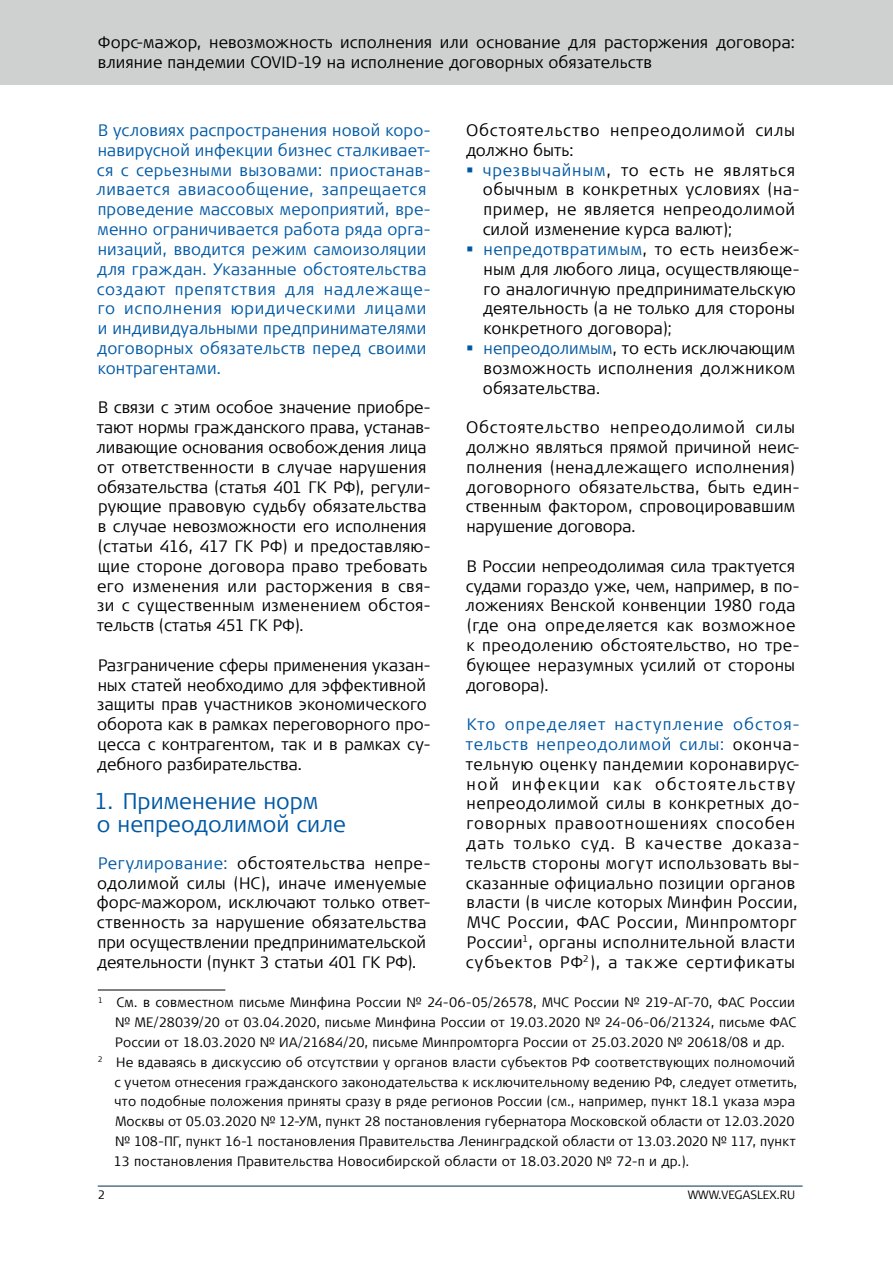
<style>
.page{position:relative;width:893px;height:1263px;background:#fff}
.page>*{position:absolute;margin:0;border:0;box-sizing:border-box;transform-origin:0 0}
.t1{font:300 22.5px/22.5px "Signa Offc Pro";color:#0058a3}
.Text{font:300 16.5px/19.8px "Signa Offc Pro";letter-spacing:.015em;color:#000}
.Text-2{font:300 16.5px/19.8px "Signa Offc Pro";letter-spacing:.04em;color:#000}
.Text-3{font:300 16.5px/19.8px "Signa Offc Pro";letter-spacing:.02em;color:#005aa7}
.Text-4{font:300 16.5px/19.8px "Signa Offc Pro";letter-spacing:.035em;color:#000}
.Text-5{font:300 16.5px/19.8px "Signa Offc Pro";letter-spacing:.045em;color:#000}
.t2{font:300 13.5px/19.8px "Signa Offc Pro";letter-spacing:.015em;color:#000;text-align:justify}
.t3{font:300 12px "Signa Sc Offc Pro";color:#000}
.Tabl-text{font:300 12px "Signa Offc Pro";color:#000}
.s1{color:#0058a3}
</style>
<div class="page">
<div style="left:0;top:0;width:893px;height:85px;background:#cfd0d0"></div>
<hr style="left:98px;top:1186px;width:705px;height:1px;background:#002e4d">
<hr style="left:98px;top:990px;width:127px;height:1px;background:#000">
<p class="Text" style="left:98px;top:32px;width:699px">Форс-мажор, невозможность исполнения или основание для расторжения договора: влияние пандемии COVID-19 на исполнение договорных обязательств</p>
<p class="Text-5" style="left:466px;top:120px;width:331px">Обстоятельство непреодолимой силы должно быть:</p>
<p class="Text-4" style="left:483px;top:159px;width:319px"><span class="s1">чрезвычайным</span>, то есть не являться обычным в конкретных условиях (на&shy;пример, не является непреодолимой силой изменение курса валют);</p>
<p class="Text" style="left:483px;top:238px;width:318px"><span class="s1">непредотвратимым</span>, то есть неизбеж&shy;ным для любого лица, осуществляюще&shy;го аналогичную предпринимательскую деятельность (а не только для стороны конкретного договора);</p>
<p class="Text" style="left:483px;top:337px;width:314px;text-align:justify"><span class="s1">непреодолимым</span>, то есть исключающим возможность исполнения должником обязательства.</p>
<p class="Text" style="left:466px;top:417px;width:336px">Обстоятельство непреодолимой силы должно являться прямой причиной неис&shy;полнения (ненадлежащего исполнения) договорного обязательства, быть един&shy;ственным фактором, спровоцировавшим нарушение договора.</p>
<p class="Text" style="left:466px;top:555px;width:336px">В России непреодолимая сила трактуется судами гораздо уже, чем, например, в по&shy;ложениях Венской конвенции 1980 года (где она определяется как возможное к преодолению обстоятельство, но тре&shy;бующее неразумных усилий от стороны договора).</p>
<p class="Text-2" style="left:466px;top:714px;width:336px"><span class="s1">Кто определяет наступление обстоя&shy;тельств непреодолимой силы:</span> оконча&shy;тельную оценку пандемии коронавирус&shy;ной инфекции как обстоятельству непреодолимой силы в конкретных до&shy;говорных правоотношениях способен дать только суд. В качестве доказа&shy;тельств стороны могут использовать вы&shy;сказанные официально позиции органов власти (в числе которых Минфин России, МЧС России, ФАС России, Минпромторг России<sup>1</sup>, органы исполнительной власти субъектов РФ<sup>2</sup>), а также сертификаты</p>
<p class="t2" style="left:115px;top:992px;width:682px;text-indent:-17px"><sup>1</sup> См. в совместном письме Минфина России № 24-06-05/26578, МЧС России № 219-АГ-70, ФАС России № МЕ/28039/20 от 03.04.2020, письме Минфина России от 19.03.2020 № 24-06-06/21324, письме ФАС России от 18.03.2020 № ИА/21684/20, письме Минпромторга России от 25.03.2020 № 20618/08 и др.</p>
<p class="t2" style="left:114px;top:1051px;width:685px;text-align:left;text-indent:-16px"><sup>2</sup> Не вдаваясь в дискуссию об отсутствии у органов власти субъектов РФ соответствующих полномочий с учетом отнесения гражданского законодательства к исключительному ведению РФ, следует отметить, что подобные положения приняты сразу в ряде регионов России (см., например, пункт 18.1 указа мэра Москвы от 05.03.2020 № 12-УМ, пункт 28 постановления губернатора Московской области от 12.03.2020 № 108-ПГ, пункт 16-1 постановления Правительства Ленинградской области от 13.03.2020 № 117, пункт 13 постановления Правительства Новосибирской области от 18.03.2020 № 72-п и др.).</p>
<p class="Text-3" style="left:97px;top:120px;width:336px">В условиях распространения новой коро&shy;навирусной инфекции бизнес сталкивает&shy;ся с серьезными вызовами: приостанав&shy;ливается авиасообщение, запрещается проведение массовых мероприятий, вре&shy;менно ограничивается работа ряда орга&shy;низаций, вводится режим самоизоляции для граждан. Указанные обстоятельства создают препятствия для надлежаще&shy;го исполнения юридическими лицами и индивидуальными предпринимателями договорных обязательств перед своими контрагентами.</p>
<p class="Text" style="left:97px;top:397px;width:336px">В связи с этим особое значение приобре&shy;тают нормы гражданского права, устанав&shy;ливающие основания освобождения лица от ответственности в случае нарушения обязательства (статья 401 ГК РФ), регули&shy;рующие правовую судьбу обязательства в случае невозможности его исполнения (статьи 416, 417 ГК РФ) и предоставляю&shy;щие стороне договора право требовать его изменения или расторжения в свя&shy;зи с существенным изменением обстоя&shy;тельств (статья 451 ГК РФ).</p>
<p class="Text" style="left:97px;top:654px;width:335px">Разграничение сферы применения указан&shy;ных статей необходимо для эффективной защиты прав участников экономического оборота как в рамках переговорного про&shy;цесса с контрагентом, так и в рамках су&shy;дебного разбирательства.</p>
<p class="t1" style="left:94px;top:789px;width:253px">1. Применение норм<br>о непреодолимой силе</p>
<p class="Text" style="left:97px;top:852px;width:336px"><span class="s1">Регулирование:</span> обстоятельства непре&shy;одолимой силы (НС), иначе именуемые форс-мажором, исключают только ответ&shy;ственность за нарушение обязательства при осуществлении предпринимательской деятельности (пункт 3 статьи 401 ГК РФ).</p>
<p class="Tabl-text" style="left:98px;top:1187px;width:9px">2</p>
<p class="t3" style="left:688px;top:1187px;width:109px">WWW.VEGASLEX.RU</p>
</div>
